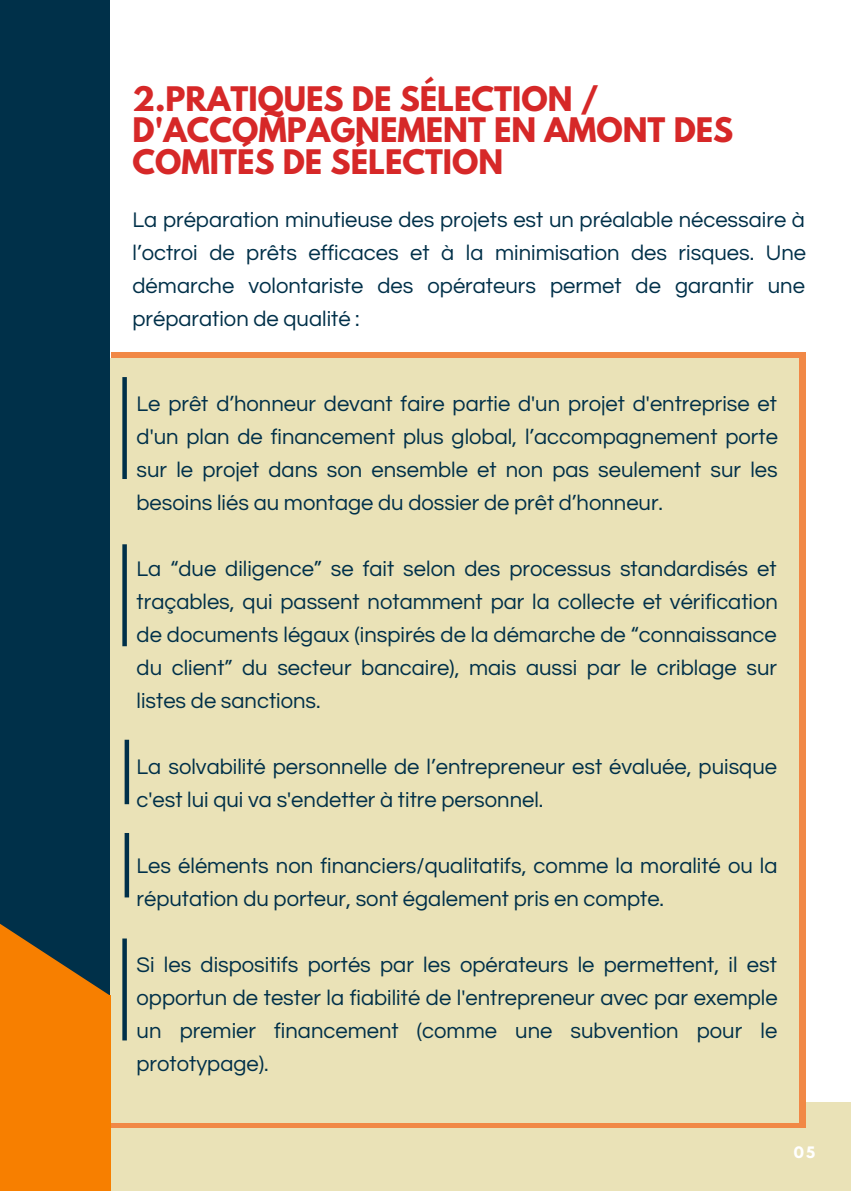
<style>
.page{position:relative;width:851px;height:1191px;background:#fff}
.page>*{position:absolute;margin:0;border:0;box-sizing:border-box;transform-origin:0 0}
.t1{font:700 30px/31.4px "League Spartan";color:#d62828}
.t2{font:22px/33px "Questrial";color:#003049;text-align:justify}
.t3{font:700 14px "League Spartan";color:#fff}
</style>
<div class="page">
<div style="left:0;top:1103px;width:850px;height:87px;background:#eae2b7"></div>
<div style="left:111px;top:353px;width:694px;height:775px;background:linear-gradient(to right,#f18846,#f18846)"></div>
<div style="left:110px;top:358px;width:688px;height:764px;background:#eae2b7"></div>
<div style="left:0;top:0;width:110px;height:1190px;background:#003049"></div>
<div style="left:0;top:996px;width:110px;height:194px;background:#f77f00"></div>
<svg style="left:0;top:923px;width:110px;height:73px"></svg>
<div style="left:122px;top:377px;width:5px;height:102px;background:#003049"></div>
<div style="left:122px;top:544px;width:5px;height:102px;background:#003049"></div>
<div style="left:124px;top:740px;width:5px;height:64px;background:#003049"></div>
<div style="left:122px;top:939px;width:5px;height:101px;background:#003049"></div>
<div style="left:124px;top:833px;width:5px;height:64px;background:#003049"></div>
<h1 class="t1" style="left:132px;top:87px;width:602px">2.PRATIQUES DE SÉLECTION /<br>D'ACCOMPAGNEMENT EN AMONT DES<br>COMITÉS DE SÉLECTION</h1>
<p class="t2" style="left:132px;top:204px;width:674px">La préparation minutieuse des projets est un préalable nécessaire à l’octroi de prêts efficaces et à la minimisation des risques. Une démarche volontariste des opérateurs permet de garantir une préparation de qualité :</p>
<p class="t2" style="left:136px;top:388px;width:642px">Le prêt d’honneur devant faire partie d'un projet d'entreprise et d'un plan de financement plus global, l’accompagnement porte sur le projet dans son ensemble et non pas seulement sur les besoins liés au montage du dossier de prêt d’honneur.</p>
<p class="t2" style="left:136px;top:553px;width:642px">La “due diligence” se fait selon des processus standardisés et traçables, qui passent notamment par la collecte et vérification de documents légaux (inspirés de la démarche de “connaissance du client” du secteur bancaire), mais aussi par le criblage sur listes de sanctions.</p>
<p class="t2" style="left:136px;top:750px;width:641px">La solvabilité personnelle de l’entrepreneur est évaluée, puisque c'est lui qui va s'endetter à titre personnel.</p>
<p class="t2" style="left:136px;top:849px;width:642px">Les éléments non financiers/qualitatifs, comme la moralité ou la réputation du porteur, sont également pris en compte.</p>
<p class="t2" style="left:136px;top:948px;width:642px">Si les dispositifs portés par les opérateurs le permettent, il est opportun de tester la fiabilité de l'entrepreneur avec par exemple un premier financement (comme une subvention pour le prototypage).</p>
<p class="t3" style="left:793px;top:1145px;width:23px">05</p>
</div>
